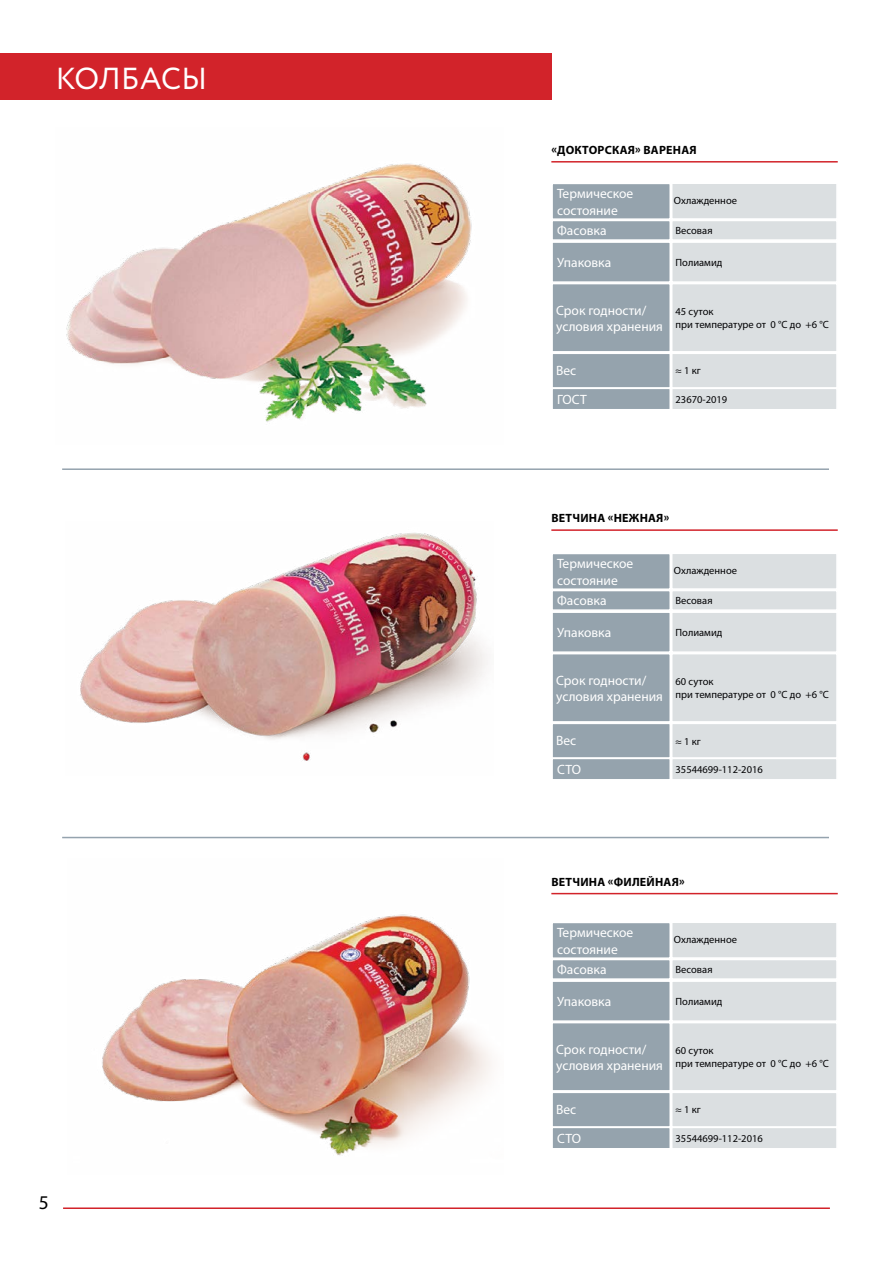
<style>
.page{position:relative;width:893px;height:1263px;background:#fff}
.page>*{position:absolute;margin:0;border:0;box-sizing:border-box;transform-origin:0 0}
.t1{font:30.45px "Circe";color:#fff}
.t2{font:19.5px "Myriad Pro";color:#000}
.t3{font:13.5px/16.2px "Myriad Pro";color:#fff}
.t4{font:700 12px "Myriad Pro";letter-spacing:.02em;color:#000}
.t5{font:10.5px/12.6px "Myriad Pro";color:#020204}
</style>
<div class="page">
<div style="left:0;top:53px;width:551px;height:47px;background:#d2232a"></div>
<hr style="left:62px;top:468px;width:767px;height:2px;background:#95a3ae">
<hr style="left:62px;top:837px;width:767px;height:1px;background:#95a3ae">
<hr style="left:63px;top:1207px;width:767px;height:2px;background:#d2232a">
<img style="left:66px;top:163px;width:406px;height:259px">
<img style="left:80px;top:533px;width:408px;height:228px">
<img style="left:102px;top:914px;width:390px;height:242px">
<hr style="left:551px;top:161px;width:287px;height:2px;background:#d2232a">
<hr style="left:551px;top:529px;width:287px;height:2px;background:#d2232a">
<hr style="left:551px;top:893px;width:287px;height:1px;background:#d2232a">
<div style="left:551px;top:241px;width:120px;height:42px;background:#95a3ad;border:2px solid #fff"></div>
<div style="left:551px;top:611px;width:120px;height:42px;background:#95a3ad;border:2px solid #fff"></div>
<div style="left:551px;top:980px;width:120px;height:42px;background:#95a3ad;border:2px solid #fff"></div>
<div style="left:671px;top:241px;width:167px;height:42px;background:#dbdfe1;border:2px solid #fff"></div>
<div style="left:671px;top:611px;width:167px;height:42px;background:#dbdfe1;border:2px solid #fff"></div>
<div style="left:671px;top:980px;width:167px;height:42px;background:#dbdfe1;border:2px solid #fff"></div>
<div style="left:551px;top:283px;width:120px;height:70px;background:#95a3ad;border:2px solid #fff"></div>
<div style="left:551px;top:653px;width:120px;height:70px;background:#95a3ad;border:2px solid #fff"></div>
<div style="left:551px;top:1022px;width:120px;height:69px;background:#95a3ad;border:2px solid #fff"></div>
<div style="left:671px;top:283px;width:167px;height:70px;background:#dbdfe1;border:2px solid #fff"></div>
<div style="left:671px;top:653px;width:167px;height:70px;background:#dbdfe1;border:2px solid #fff"></div>
<div style="left:671px;top:1022px;width:167px;height:69px;background:#dbdfe1;border:2px solid #fff"></div>
<div style="left:551px;top:353px;width:120px;height:36px;background:#95a3ad;border:2px solid #fff"></div>
<div style="left:551px;top:723px;width:120px;height:36px;background:#95a3ad;border:2px solid #fff"></div>
<div style="left:551px;top:1091px;width:120px;height:37px;background:#95a3ad;border:2px solid #fff"></div>
<div style="left:671px;top:353px;width:167px;height:36px;background:#dbdfe1;border:2px solid #fff"></div>
<div style="left:671px;top:723px;width:167px;height:36px;background:#dbdfe1;border:2px solid #fff"></div>
<div style="left:671px;top:1091px;width:167px;height:37px;background:#dbdfe1;border:2px solid #fff"></div>
<div style="left:551px;top:388px;width:120px;height:22px;background:#95a3ad;border:2px solid #fff"></div>
<div style="left:551px;top:758px;width:120px;height:22px;background:#95a3ad;border:2px solid #fff"></div>
<div style="left:551px;top:1127px;width:120px;height:22px;background:#95a3ad;border:2px solid #fff"></div>
<div style="left:671px;top:388px;width:167px;height:22px;background:#dbdfe1;border:2px solid #fff"></div>
<div style="left:671px;top:758px;width:167px;height:22px;background:#dbdfe1;border:2px solid #fff"></div>
<div style="left:671px;top:1127px;width:167px;height:22px;background:#dbdfe1;border:2px solid #fff"></div>
<div style="left:551px;top:220px;width:120px;height:21px;background:#95a3ad;border:2px solid #fff"></div>
<div style="left:551px;top:590px;width:120px;height:21px;background:#95a3ad;border:2px solid #fff"></div>
<div style="left:551px;top:959px;width:120px;height:21px;background:#95a3ad;border:2px solid #fff"></div>
<div style="left:671px;top:220px;width:167px;height:21px;background:#dbdfe1;border:2px solid #fff"></div>
<div style="left:671px;top:590px;width:167px;height:21px;background:#dbdfe1;border:2px solid #fff"></div>
<div style="left:671px;top:959px;width:167px;height:21px;background:#dbdfe1;border:2px solid #fff"></div>
<div style="left:551px;top:183px;width:120px;height:37px;background:#95a3ad;border:2px solid #fff"></div>
<div style="left:551px;top:553px;width:120px;height:37px;background:#95a3ad;border:2px solid #fff"></div>
<div style="left:551px;top:922px;width:120px;height:37px;background:#95a3ad;border:2px solid #fff"></div>
<div style="left:671px;top:182px;width:167px;height:38px;background:#dbdfe1;border:2px solid #fff"></div>
<div style="left:671px;top:552px;width:167px;height:38px;background:#dbdfe1;border:2px solid #fff"></div>
<div style="left:671px;top:921px;width:167px;height:38px;background:#dbdfe1;border:2px solid #fff"></div>
<h1 class="t1" style="left:56px;top:58px;width:153px">КОЛБАСЫ</h1>
<h2 class="t2" style="left:39px;top:1190px;width:12px">5</h2>
<p class="t4" style="left:551px;top:142px;width:147px">«ДОКТОРСКАЯ» ВАРЕНАЯ</p>
<p class="t3" style="left:557px;top:186px;width:78px">Термическое состояние</p>
<p class="t3" style="left:557px;top:222px;width:51px">Фасовка</p>
<p class="t3" style="left:557px;top:254px;width:56px">Упаковка</p>
<p class="t5" style="left:674px;top:194px;width:65px">Охлажденное</p>
<p class="t5" style="left:676px;top:224px;width:38px">Весовая</p>
<p class="t5" style="left:676px;top:256px;width:48px">Полиамид</p>
<p class="t3" style="left:556px;top:302px;width:108px">Срок годности/ условия хранения</p>
<p class="t5" style="left:676px;top:305px;width:155px">45 суток<br>при температуре от 0 °С до +6 °С</p>
<p class="t3" style="left:556px;top:362px;width:22px">Вес</p>
<p class="t5" style="left:676px;top:364px;width:27px">≈ 1 кг</p>
<p class="t3" style="left:557px;top:392px;width:31px">ГОСТ</p>
<p class="t5" style="left:676px;top:393px;width:53px">23670-2019</p>
<p class="t4" style="left:551px;top:510px;width:119px">ВЕТЧИНА «НЕЖНАЯ»</p>
<p class="t3" style="left:557px;top:556px;width:78px">Термическое состояние</p>
<p class="t3" style="left:557px;top:592px;width:51px">Фасовка</p>
<p class="t3" style="left:557px;top:624px;width:56px">Упаковка</p>
<p class="t5" style="left:674px;top:564px;width:65px">Охлажденное</p>
<p class="t5" style="left:676px;top:594px;width:38px">Весовая</p>
<p class="t5" style="left:676px;top:626px;width:48px">Полиамид</p>
<p class="t3" style="left:556px;top:672px;width:108px">Срок годности/ условия хранения</p>
<p class="t5" style="left:676px;top:675px;width:155px">60 суток<br>при температуре от 0 °С до +6 °С</p>
<p class="t3" style="left:556px;top:732px;width:22px">Вес</p>
<p class="t5" style="left:676px;top:734px;width:27px">≈ 1 кг</p>
<p class="t3" style="left:557px;top:762px;width:25px">СТО</p>
<p class="t5" style="left:676px;top:763px;width:89px">35544699-112-2016</p>
<p class="t4" style="left:551px;top:874px;width:135px">ВЕТЧИНА «ФИЛЕЙНАЯ»</p>
<p class="t3" style="left:557px;top:924px;width:78px">Термическое состояние</p>
<p class="t3" style="left:557px;top:961px;width:51px">Фасовка</p>
<p class="t3" style="left:557px;top:993px;width:56px">Упаковка</p>
<p class="t5" style="left:674px;top:932px;width:65px">Охлажденное</p>
<p class="t5" style="left:676px;top:963px;width:38px">Весовая</p>
<p class="t5" style="left:676px;top:995px;width:48px">Полиамид</p>
<p class="t3" style="left:556px;top:1041px;width:108px">Срок годности/ условия хранения</p>
<p class="t5" style="left:676px;top:1044px;width:155px">60 суток<br>при температуре от 0 °С до +6 °С</p>
<p class="t3" style="left:556px;top:1101px;width:22px">Вес</p>
<p class="t5" style="left:676px;top:1103px;width:27px">≈ 1 кг</p>
<p class="t3" style="left:557px;top:1130px;width:25px">СТО</p>
<p class="t5" style="left:676px;top:1132px;width:89px">35544699-112-2016</p>
</div>
